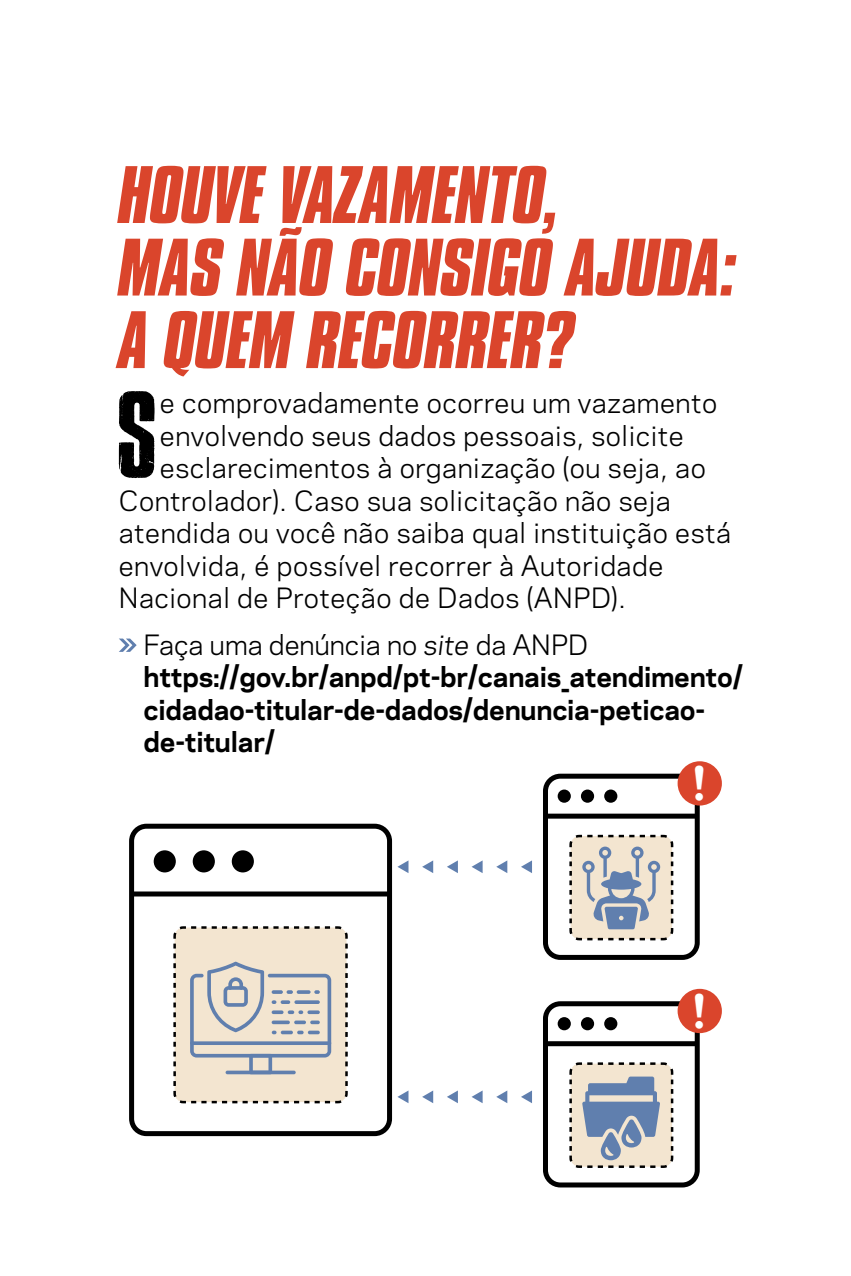
<style>
.page{position:relative;width:851px;height:1276px;background:#fff}
.page>*{position:absolute;margin:0;border:0;box-sizing:border-box;transform-origin:0 0}
.t1{font:103.25px "Cross Town";color:#000}
.t2{font:italic 700 70px/72.5px "Compacta BT";letter-spacing:-.01em;color:#da452c}
.t3{font:45px "Aachen BT";color:#fff}
.t4{font:26.25px "Galaxie Polaris";letter-spacing:.02em;color:#000}
.t5{font:700 26.25px/32.5px "Galaxie Polaris";letter-spacing:-.01em;color:#000}
.s1{font-weight:400}
.s2{font-weight:400;font-style:italic}
</style>
<div class="page">
<svg style="left:119px;top:638px;width:18px;height:14px"></svg>
<svg style="left:496px;top:1090px;width:11px;height:13px"></svg>
<svg style="left:397px;top:1091px;width:11px;height:12px"></svg>
<svg style="left:447px;top:1090px;width:11px;height:13px"></svg>
<svg style="left:471px;top:1091px;width:11px;height:12px"></svg>
<svg style="left:521px;top:1090px;width:11px;height:13px"></svg>
<svg style="left:422px;top:1090px;width:11px;height:13px"></svg>
<svg style="left:496px;top:860px;width:11px;height:13px"></svg>
<svg style="left:397px;top:860px;width:11px;height:13px"></svg>
<svg style="left:447px;top:860px;width:11px;height:13px"></svg>
<svg style="left:471px;top:861px;width:11px;height:12px"></svg>
<svg style="left:521px;top:860px;width:11px;height:13px"></svg>
<svg style="left:422px;top:860px;width:11px;height:13px"></svg>
<div style="left:543px;top:773px;width:156px;height:187px;border:5px solid #000;border-radius:15px"></div>
<div style="left:544px;top:813px;width:153px;height:5px;background:#000"></div>
<div style="left:557px;top:789px;width:13px;height:13px;background:#000;border-radius:50%"></div>
<div style="left:581px;top:789px;width:13px;height:13px;background:#000;border-radius:50%"></div>
<div style="left:604px;top:789px;width:13px;height:13px;background:#000;border-radius:50%"></div>
<div style="left:543px;top:1001px;width:156px;height:186px;border:5px solid #000;border-radius:15px"></div>
<div style="left:544px;top:1041px;width:153px;height:5px;background:#000"></div>
<div style="left:557px;top:1017px;width:13px;height:13px;background:#000;border-radius:50%"></div>
<div style="left:581px;top:1017px;width:13px;height:13px;background:#000;border-radius:50%"></div>
<div style="left:604px;top:1017px;width:13px;height:13px;background:#000;border-radius:50%"></div>
<div style="left:129px;top:823px;width:263px;height:313px;border:5px solid #000;border-radius:15px"></div>
<div style="left:132px;top:891px;width:257px;height:5px;background:#000"></div>
<div style="left:154px;top:850px;width:22px;height:22px;background:#000;border-radius:50%"></div>
<div style="left:193px;top:850px;width:22px;height:22px;background:#000;border-radius:50%"></div>
<div style="left:232px;top:850px;width:22px;height:22px;background:#000;border-radius:50%"></div>
<svg style="left:569px;top:834px;width:105px;height:107px;background:#c8c5c1"></svg>
<div style="left:677px;top:761px;width:44px;height:44px;background:#da452c;border-radius:50%"></div>
<div style="left:677px;top:989px;width:44px;height:44px;background:#da452c;border-radius:50%"></div>
<svg style="left:569px;top:1062px;width:105px;height:106px;background:#b6b8bd"></svg>
<svg style="left:173px;top:926px;width:175px;height:178px;background:#e0d7c9"></svg>
<svg style="left:225px;top:1070px;width:71px;height:4px"></svg>
<svg style="left:190px;top:1041px;width:141px;height:4px"></svg>
<h2 class="t2" style="left:119px;top:160px;width:621px">HOUVE VAZAMENTO,<br>MAS NÃO CONSIGO AJUDA:<br>A QUEM RECORRER?</h2>
<h1 class="t1" style="left:119px;top:391px;width:40px">S</h1>
<p class="t4" style="left:160px;top:383px;width:558px">e comprovadamente ocorreu um vazamento</p>
<p class="t4" style="left:160px;top:416px;width:525px">envolvendo seus dados pessoais, solicite</p>
<p class="t4" style="left:160px;top:448px;width:547px">esclarecimentos à organização (ou seja, ao</p>
<p class="t4" style="left:119px;top:481px;width:553px">Controlador). Caso sua solicitação não seja</p>
<p class="t4" style="left:119px;top:513px;width:613px">atendida ou você não saiba qual instituição está</p>
<p class="t4" style="left:119px;top:546px;width:546px">envolvida, é possível recorrer à Autoridade</p>
<p class="t4" style="left:119px;top:578px;width:508px">Nacional de Proteção de Dados (ANPD).</p>
<p class="t5" style="left:143px;top:627px;width:600px"><span class="s1">Faça uma denúncia no</span> <span class="s2">site</span> <span class="s1">da ANPD </span>https://gov.br/anpd/pt-br/canais_atendimento/ cidadao-titular-de-dados/denuncia-peticao&shy;de-titular/</p>
<h3 class="t3" style="left:692px;top:755px;width:15px">!</h3>
<h3 class="t3" style="left:692px;top:982px;width:15px">!</h3>
</div>
